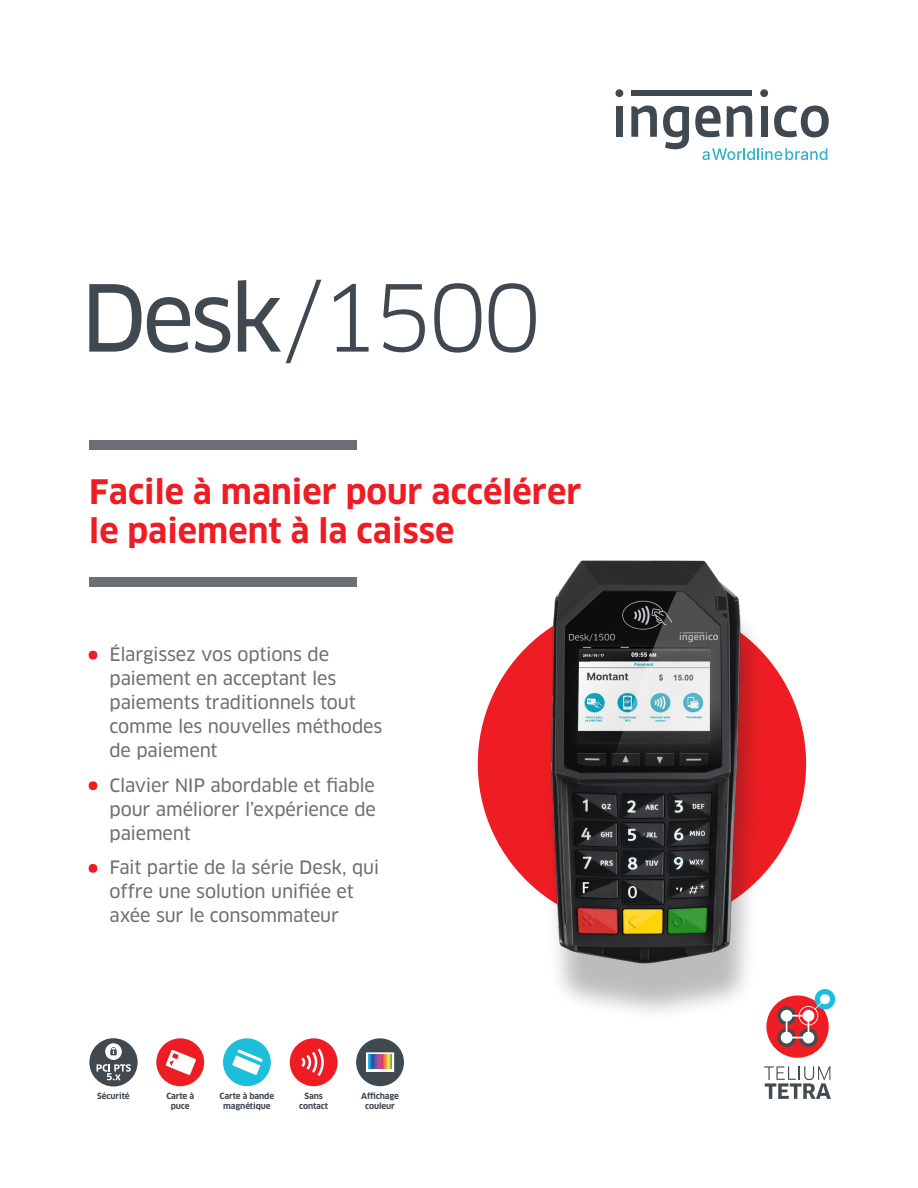
<style>
.page{position:relative;width:918px;height:1188px;background:#fff}
.page>*{position:absolute;margin:0;border:0;box-sizing:border-box;transform-origin:0 0}
.COUV_-_Titre{font:90px "Clan OT";color:#414950}
.COUV_-_Sous-titre{font:700 33px/39.6px "Clan OT";color:#ee1d23}
.t1{font:18px/24px "Clan OT News";letter-spacing:-.01em;color:#6c7075}
.t2{font:700 8.25px/9.9px "Clan OT";letter-spacing:-.015em;color:#414950;text-align:center}
.s1{font-family:"Clan OT News"}
.s2{font-family:"Clan OT";font-weight:700;color:#ee1d23}
</style>
<div class="page">
<svg style="left:89px;top:1038px;width:49px;height:49px"></svg>
<svg style="left:97px;top:1043px;width:34px;height:37px"></svg>
<div style="left:89px;top:440px;width:268px;height:10px;background:#6c7075"></div>
<div style="left:89px;top:578px;width:268px;height:9px;background:#6c7075"></div>
<div style="left:766px;top:995px;width:63px;height:63px;background:#ee1d23;border-radius:50%"></div>
<svg style="left:777px;top:1028px;width:19px;height:19px"></svg>
<svg style="left:799px;top:1028px;width:19px;height:19px"></svg>
<div style="left:815px;top:989px;width:20px;height:20px;background:#1cbedc;border-radius:50%"></div>
<svg style="left:777px;top:1006px;width:19px;height:19px"></svg>
<svg style="left:781px;top:994px;width:49px;height:49px"></svg>
<svg style="left:764px;top:1066px;width:67px;height:33px"></svg>
<div style="left:156px;top:1038px;width:48px;height:48px;background:#ee1d23;border-radius:50%"></div>
<svg style="left:166px;top:1050px;width:30px;height:25px"></svg>
<div style="left:223px;top:1038px;width:48px;height:48px;background:#1cbedc;border-radius:50%"></div>
<svg style="left:232px;top:1049px;width:31px;height:26px"></svg>
<div style="left:290px;top:1038px;width:48px;height:48px;background:#ee1d23;border-radius:50%"></div>
<svg style="left:301px;top:1049px;width:23px;height:27px"></svg>
<div style="left:356px;top:1038px;width:48px;height:48px;background:#414950;border-radius:50%"></div>
<svg style="left:366px;top:1052px;width:28px;height:20px"></svg>
<svg style="left:368px;top:1054px;width:24px;height:14px"></svg>
<div style="left:478px;top:600px;width:328px;height:328px;background:#ee1d23;border-radius:50%"></div>
<div style="left:541px;top:584px;width:225px;height:438px;background:#231f20;opacity:.3"></div>
<img style="left:525px;top:560px;width:243px;height:421px">
<svg style="left:702px;top:148px;width:125px;height:12px"></svg>
<div style="left:616px;top:106px;width:7px;height:31px;background:#414950"></div>
<div style="left:631px;top:90px;width:121px;height:6px;background:#414950"></div>
<svg style="left:663px;top:106px;width:26px;height:43px"></svg>
<svg style="left:695px;top:106px;width:26px;height:31px"></svg>
<div style="left:761px;top:106px;width:7px;height:31px;background:#414950"></div>
<svg style="left:774px;top:106px;width:55px;height:31px"></svg>
<div style="left:615px;top:89px;width:8px;height:8px;background:#414950;border-radius:50%"></div>
<div style="left:760px;top:89px;width:8px;height:8px;background:#414950;border-radius:50%"></div>
<svg style="left:631px;top:106px;width:26px;height:31px"></svg>
<svg style="left:727px;top:106px;width:25px;height:31px"></svg>
<p class="COUV_-_Titre" style="left:81px;top:265px;width:463px"><span class="s1">Desk</span>/1500</p>
<p class="COUV_-_Sous-titre" style="left:89px;top:472px;width:494px">Facile à manier pour accélérer le paiement à la caisse</p>
<p class="t1" style="left:110px;top:642px;width:274px;text-indent:-20px"><span class="s2">•</span> Élargissez vos options de paiement en acceptant les paiements traditionnels tout comme les nouvelles méthodes de paiement</p>
<p class="t1" style="left:110px;top:773px;width:268px;text-align:justify;text-indent:-20px"><span class="s2">•</span> Clavier NIP abordable et fiable pour améliorer l’expérience de paiement</p>
<p class="t1" style="left:110px;top:856px;width:271px;text-indent:-20px"><span class="s2">•</span> Fait partie de la série Desk, qui offre une solution unifiée et axée sur le consommateur</p>
<p class="t2" style="left:97px;top:1091px;width:34px">Sécurité</p>
<p class="t2" style="left:299px;top:1091px;width:30px">Sans contact</p>
<p class="t2" style="left:361px;top:1091px;width:39px">Affichage couleur</p>
<p class="t2" style="left:166px;top:1091px;width:29px">Carte à puce</p>
<p class="t2" style="left:220px;top:1091px;width:56px">Carte à bande magnétique</p>
</div>
